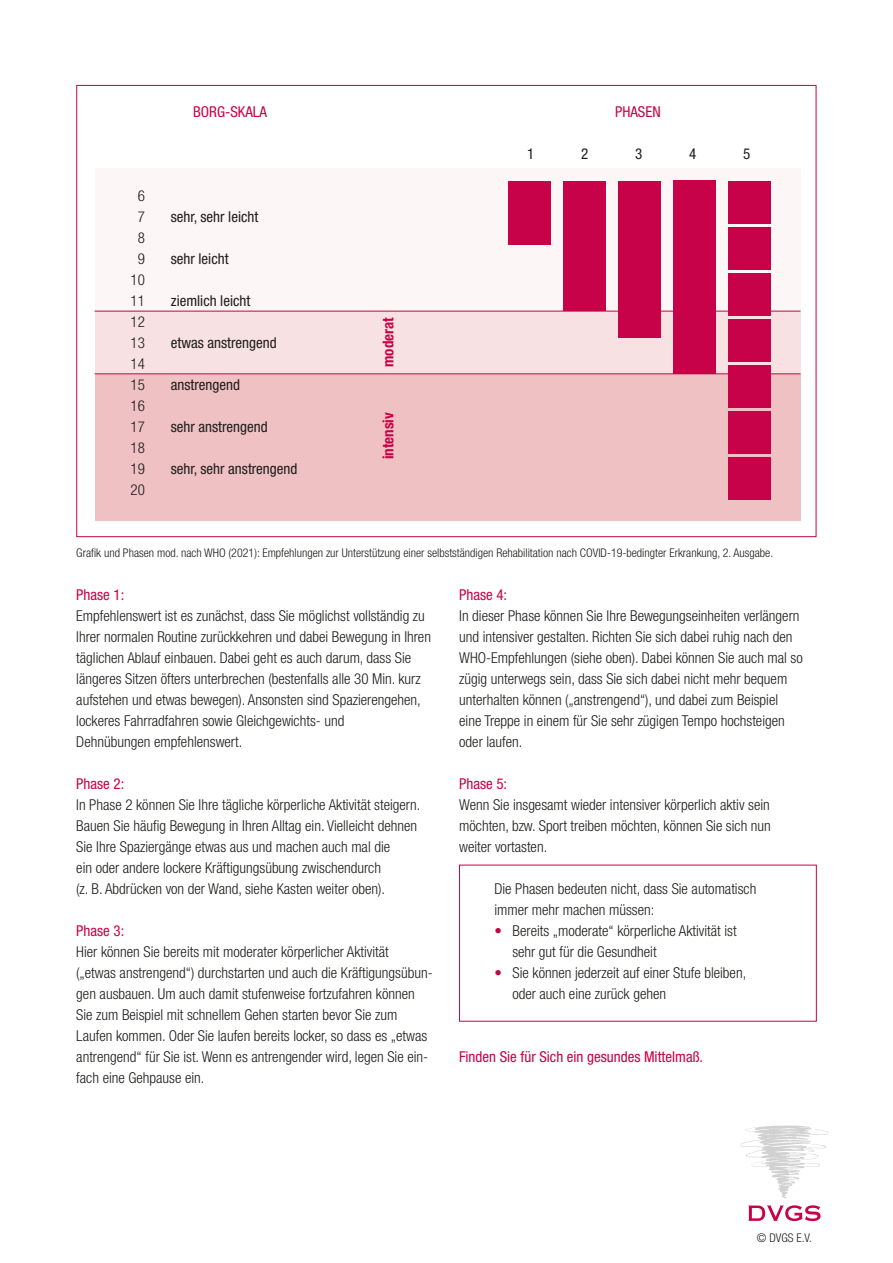
<style>
.page{position:relative;width:893px;height:1263px;background:#fff}
.page>*{position:absolute;margin:0;border:0;box-sizing:border-box;transform-origin:0 0}
.Fließtext{font:300 condensed 15px/21px "Helvetica Neue LT Std";color:#1d1d1b}
.Fließtext-2{font:condensed 15px "Helvetica Neue LT Std";color:#1d1d1b}
.Fließtext-3{font:condensed 15px "Helvetica Neue LT Std";color:#c70248}
.Fließtext-4{font:700 condensed 15px "Helvetica Neue LT Std";color:#c70248}
.kleiner_Infotext{font:300 condensed 12px "Helvetica Neue LT Std";color:#1d1d1b}
.s1{color:#c70248}
</style>
<div class="page">
<div style="left:459px;top:865px;width:358px;height:156px;border:1px solid #c70248"></div>
<div style="left:95px;top:168px;width:705px;height:142px;background:#fdf6f6"></div>
<div style="left:95px;top:311px;width:705px;height:63px;background:#f8e1e2"></div>
<div style="left:95px;top:374px;width:705px;height:147px;background:#efc1c3"></div>
<hr style="left:95px;top:311px;width:705px;height:1px;background:#c70248">
<hr style="left:95px;top:373px;width:705px;height:1px;background:#c70248">
<div style="left:508px;top:181px;width:42px;height:63px;background:#c70248"></div>
<div style="left:563px;top:181px;width:42px;height:130px;background:#c70248"></div>
<div style="left:618px;top:181px;width:42px;height:157px;background:#c70248"></div>
<div style="left:673px;top:181px;width:42px;height:193px;background:#c70248"></div>
<div style="left:728px;top:182px;width:42px;height:42px;background:#c70248"></div>
<div style="left:728px;top:228px;width:42px;height:42px;background:#c70248"></div>
<div style="left:728px;top:274px;width:42px;height:42px;background:#c70248"></div>
<div style="left:728px;top:320px;width:42px;height:42px;background:#c70248"></div>
<div style="left:728px;top:366px;width:42px;height:42px;background:#c70248"></div>
<div style="left:728px;top:412px;width:42px;height:42px;background:#c70248"></div>
<div style="left:728px;top:458px;width:42px;height:42px;background:#c70248"></div>
<svg style="left:740px;top:1125px;width:88px;height:74px"></svg>
<svg style="left:748px;top:1205px;width:72px;height:16px"></svg>
<p class="Fließtext-3" style="left:193px;top:103px;width:75px">BORG-SKALA</p>
<p class="Fließtext-3" style="left:615px;top:103px;width:47px">PHASEN</p>
<p class="Fließtext" style="left:138px;top:185px;width:9px">6</p>
<p class="Fließtext" style="left:138px;top:206px;width:9px">7</p>
<p class="Fließtext" style="left:138px;top:227px;width:9px">8</p>
<p class="Fließtext" style="left:138px;top:248px;width:9px">9</p>
<p class="Fließtext" style="left:130px;top:269px;width:16px">10</p>
<p class="Fließtext" style="left:130px;top:290px;width:16px">11</p>
<p class="Fließtext" style="left:130px;top:311px;width:16px">12</p>
<p class="Fließtext" style="left:130px;top:332px;width:16px">13</p>
<p class="Fließtext" style="left:130px;top:353px;width:16px">14</p>
<p class="Fließtext" style="left:130px;top:374px;width:16px">15</p>
<p class="Fließtext" style="left:130px;top:395px;width:16px">16</p>
<p class="Fließtext" style="left:130px;top:416px;width:16px">17</p>
<p class="Fließtext" style="left:130px;top:437px;width:16px">18</p>
<p class="Fließtext" style="left:130px;top:458px;width:16px">19</p>
<p class="Fließtext" style="left:130px;top:479px;width:16px">20</p>
<p class="Fließtext-2" style="left:171px;top:208px;width:89px">sehr, sehr leicht</p>
<p class="Fließtext-2" style="left:171px;top:250px;width:59px">sehr leicht</p>
<p class="Fließtext-2" style="left:171px;top:292px;width:81px">ziemlich leicht</p>
<p class="Fließtext-2" style="left:171px;top:334px;width:107px">etwas anstrengend</p>
<p class="Fließtext-2" style="left:171px;top:376px;width:71px">anstrengend</p>
<p class="Fließtext-2" style="left:171px;top:418px;width:98px">sehr anstrengend</p>
<p class="Fließtext-2" style="left:171px;top:460px;width:128px">sehr, sehr anstrengend</p>
<p class="Fließtext-4" style="left:379px;top:367px;width:51px;rotate:-90deg">moderat</p>
<p class="Fließtext-4" style="left:379px;top:459px;width:48px;rotate:-90deg">intensiv</p>
<p class="Fließtext-2" style="left:527px;top:145px;width:9px">1</p>
<p class="Fließtext-2" style="left:581px;top:145px;width:9px">2</p>
<p class="Fließtext-2" style="left:635px;top:145px;width:9px">3</p>
<p class="Fließtext-2" style="left:689px;top:145px;width:9px">4</p>
<p class="Fließtext-2" style="left:743px;top:145px;width:9px">5</p>
<p class="kleiner_Infotext" style="left:76px;top:545px;width:698px">Grafik und Phasen mod. nach WHO (2021): Empfehlungen zur Unterstützung einer selbstständigen Rehabilitation nach COVID-19-bedingter Erkrankung, 2. Ausgabe.</p>
<p class="Fließtext-3" style="left:76px;top:586px;width:49px">Phase 1:</p>
<p class="Fließtext" style="left:76px;top:605px;width:356px">Empfehlenswert ist es zunächst, dass Sie möglichst vollständig zu Ihrer normalen Routine zurückkehren und dabei Bewegung in Ihren täglichen Ablauf einbauen. Dabei geht es auch darum, dass Sie längeres Sitzen öfters unterbrechen (bestenfalls alle 30 Min. kurz aufstehen und etwas bewegen). Ansonsten sind Spazierengehen, lockeres Fahrradfahren sowie Gleichgewichts- und<br>Dehnübungen empfehlenswert.</p>
<p class="Fließtext-3" style="left:76px;top:775px;width:49px">Phase 2:</p>
<p class="Fließtext" style="left:76px;top:794px;width:346px">In Phase 2 können Sie Ihre tägliche körperliche Aktivität steigern.<br>Bauen Sie häufig Bewegung in Ihren Alltag ein. Vielleicht dehnen Sie Ihre Spaziergänge etwas aus und machen auch mal die<br>ein oder andere lockere Kräftigungsübung zwischendurch<br>(z. B. Abdrücken von der Wand, siehe Kasten weiter oben).</p>
<p class="Fließtext-3" style="left:76px;top:922px;width:49px">Phase 3:</p>
<p class="Fließtext" style="left:76px;top:941px;width:314px">Hier können Sie bereits mit moderater körperlicher Aktivität</p>
<p class="Fließtext" style="left:76px;top:962px;width:358px">(„etwas anstrengend“) durchstarten und auch die Kräftigungsübun&shy;gen ausbauen. Um auch damit stufenweise fortzufahren können Sie zum Beispiel mit schnellem Gehen starten bevor Sie zum Laufen kommen. Oder Sie laufen bereits locker, so dass es „etwas antrengend“ für Sie ist. Wenn es antrengender wird, legen Sie ein&shy;fach eine Gehpause ein.</p>
<p class="Fließtext-3" style="left:459px;top:586px;width:49px">Phase 4:</p>
<p class="Fließtext" style="left:459px;top:605px;width:345px">In dieser Phase können Sie Ihre Bewegungseinheiten verlängern und intensiver gestalten. Richten Sie sich dabei ruhig nach den WHO-Empfehlungen (siehe oben). Dabei können Sie auch mal so zügig unterwegs sein, dass Sie sich dabei nicht mehr bequem unterhalten können („anstrengend“), und dabei zum Beispiel eine Treppe in einem für Sie sehr zügigen Tempo hochsteigen</p>
<p class="Fließtext" style="left:459px;top:731px;width:65px">oder laufen.</p>
<p class="Fließtext-3" style="left:459px;top:775px;width:49px">Phase 5:</p>
<p class="Fließtext" style="left:459px;top:794px;width:312px">Wenn Sie insgesamt wieder intensiver körperlich aktiv sein</p>
<p class="Fließtext" style="left:459px;top:815px;width:313px">möchten, bzw. Sport treiben möchten, können Sie sich nun weiter vortasten.</p>
<p class="Fließtext" style="left:494px;top:878px;width:263px">Die Phasen bedeuten nicht, dass Sie automatisch immer mehr machen müssen:</p>
<p class="Fließtext" style="left:494px;top:920px;width:244px"><span class="s1">•</span> Bereits „moderate“ körperliche Aktivität ist</p>
<p class="Fließtext" style="left:512px;top:941px;width:146px">sehr gut für die Gesundheit</p>
<p class="Fließtext" style="left:494px;top:962px;width:253px"><span class="s1">•</span> Sie können jederzeit auf einer Stufe bleiben,</p>
<p class="Fließtext" style="left:512px;top:983px;width:155px">oder auch eine zurück gehen</p>
<p class="Fließtext-3" style="left:459px;top:1048px;width:246px">Finden Sie für Sich ein gesundes Mittelmaß.</p>
<p class="kleiner_Infotext" style="left:757px;top:1231px;width:57px">© DVGS E.V.</p>
</div>
